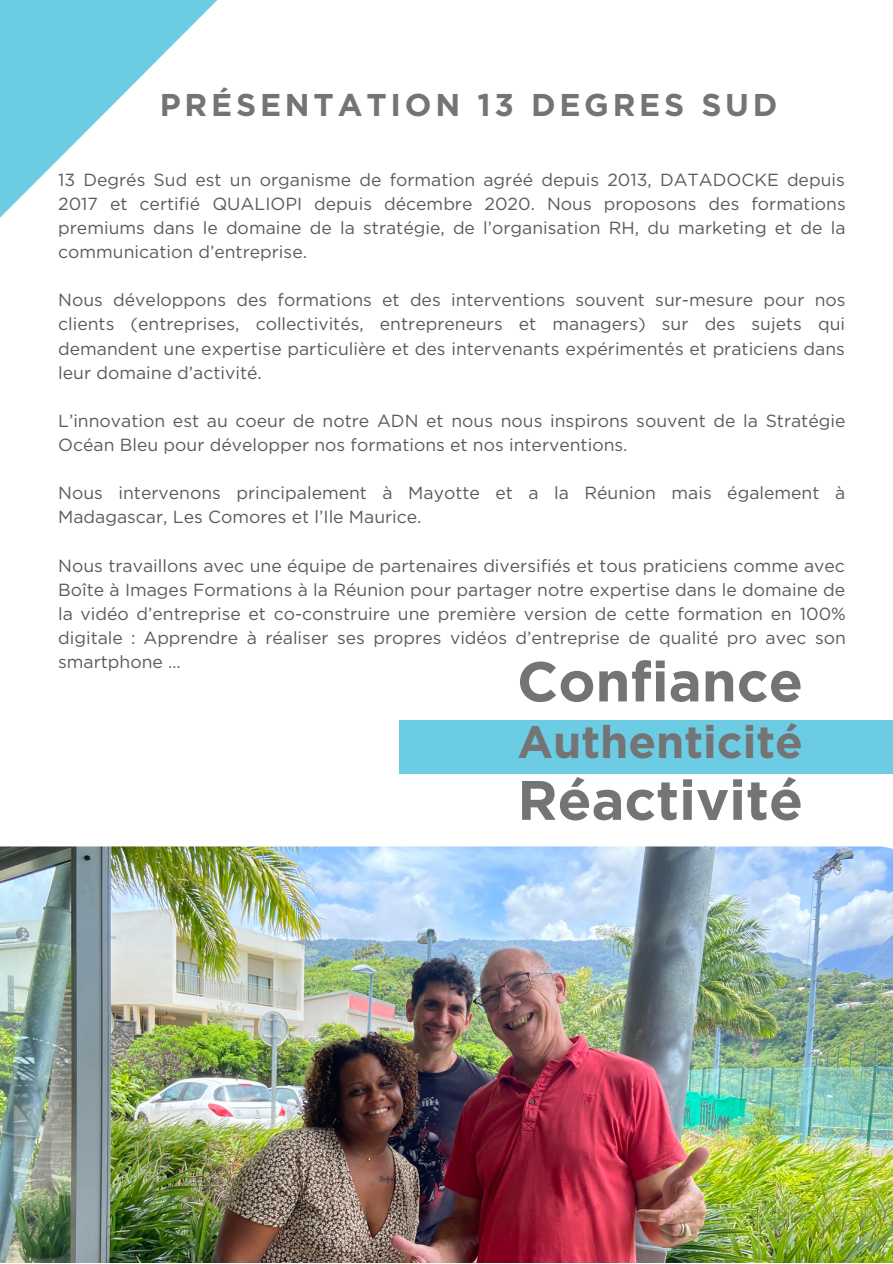
<style>
.page{position:relative;width:893px;height:1264px;background:#fff}
.page>*{position:absolute;margin:0;border:0;box-sizing:border-box;transform-origin:0 0}
.t1{font:700 55.95px "Gotham";color:#747474}
.t2{font:700 55.5px "Gotham";color:#747474}
.t3{font:700 45.3px "Gotham";color:#747474}
.t4{font:700 31.5px "Gotham";letter-spacing:.12em;color:#747474}
.t5{font:17.55px/24.2px "Gotham";color:#5b5b5b;text-align:justify}
</style>
<div class="page">
<svg style="left:0;top:0;width:218px;height:218px"></svg>
<img style="left:0;top:846px;width:892px;height:416px">
<div style="left:399px;top:720px;width:493px;height:53px;background:#6ccce4"></div>
<p class="t4" style="left:160px;top:91px;width:619px">PRÉSENTATION 13 DEGRES SUD</p>
<p class="t5" style="left:58px;top:168px;width:789px">13 Degrés Sud est un organisme de formation agréé depuis 2013, DATADOCKE depuis 2017 et certifié QUALIOPI depuis décembre 2020. Nous proposons des formations premiums dans le domaine de la stratégie, de l’organisation RH, du marketing et de la communication d’entreprise.</p>
<p class="t5" style="left:58px;top:289px;width:789px">Nous développons des formations et des interventions souvent sur-mesure pour nos clients (entreprises, collectivités, entrepreneurs et managers) sur des sujets qui demandent une expertise particulière et des intervenants expérimentés et praticiens dans leur domaine d’activité.</p>
<p class="t5" style="left:58px;top:409px;width:788px">L’innovation est au coeur de notre ADN et nous nous inspirons souvent de la Stratégie<br>Océan Bleu pour développer nos formations et nos interventions.</p>
<p class="t5" style="left:58px;top:482px;width:788px">Nous intervenons principalement à Mayotte et a la Réunion mais également à<br>Madagascar, Les Comores et l’Ile Maurice.</p>
<p class="t5" style="left:58px;top:554px;width:789px">Nous travaillons avec une équipe de partenaires diversifiés et tous praticiens comme avec Boîte à Images Formations à la Réunion pour partager notre expertise dans le domaine de la vidéo d’entreprise et co-construire une première version de cette formation en 100% digitale : Apprendre à réaliser ses propres vidéos d’entreprise de qualité pro avec son smartphone …</p>
<p class="t1" style="left:517px;top:656px;width:287px">Confiance</p>
<p class="t3" style="left:517px;top:722px;width:287px">Authenticité</p>
<p class="t2" style="left:517px;top:775px;width:287px">Réactivité</p>
</div>
